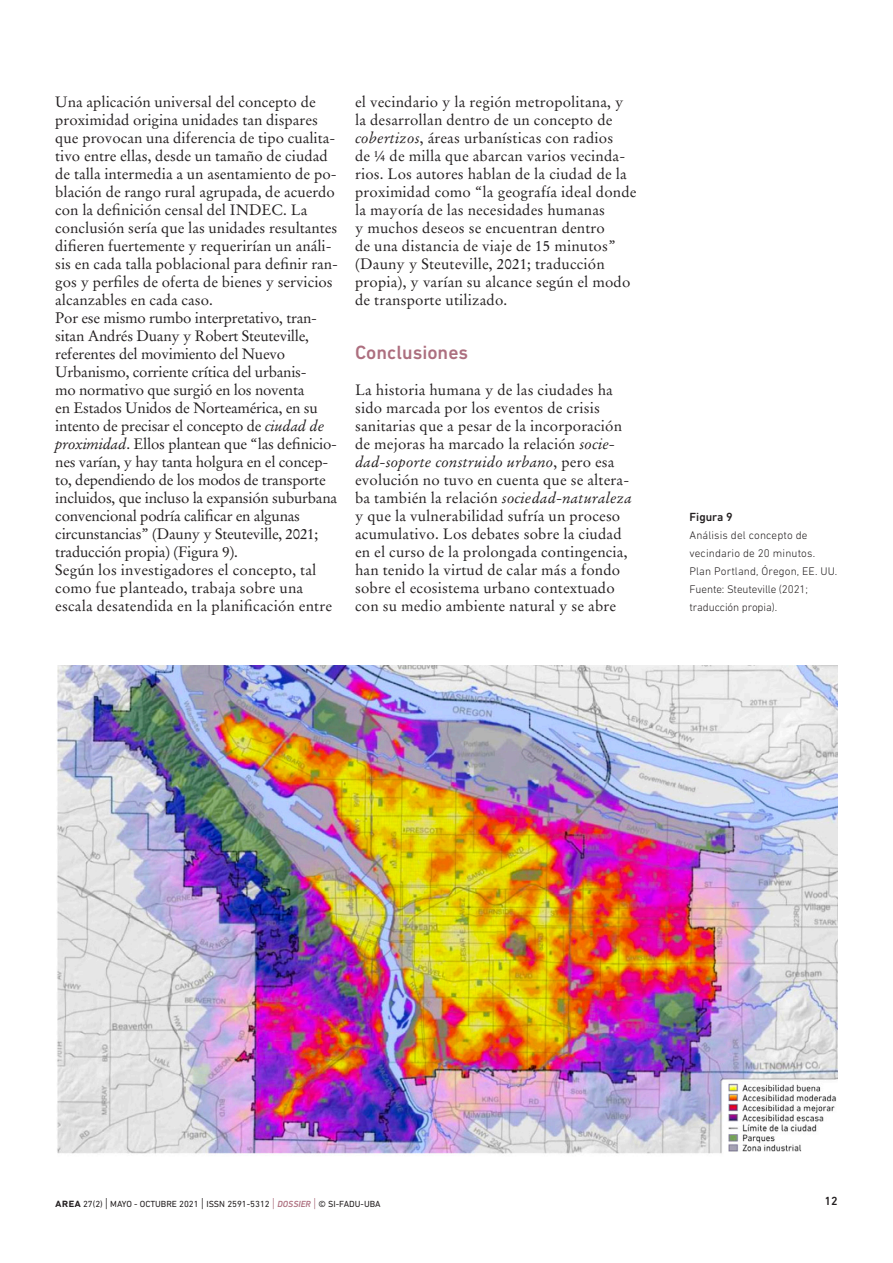
<style>
.page{position:relative;width:893px;height:1263px;background:#fff}
.page>*{position:absolute;margin:0;border:0;box-sizing:border-box;transform-origin:0 0}
._20__Subtitulo_1{font:500 19.5px "DIN Next LT Pro";color:#ad6f7f}
._23__Texto_principal{font:15px/18px "Stempel Garamond LT Std";color:#231f20}
._32__Titulo_Figuras{font:500 12px "DIN Next LT Pro";color:#231f20}
._33__Epígrafe{font:300 11.25px/18px "DIN Next LT Pro";letter-spacing:.01em;color:#231f20}
._33__Epígrafe-2{font:300 11.25px/18px "DIN Next LT Pro";letter-spacing:-.01em;color:#231f20}
.t1{font:9px "DIN Next LT Pro";color:#231f20}
.s1{font-style:italic}
.s2{font-weight:500;font-size:12px}
.s3{font-weight:300;font-size:13.5px}
.s4{font-weight:300;font-size:13.5px;color:#ad6f7f}
.s5{font-weight:500;font-style:italic;color:#ad6f7f}
</style>
<div class="page">
<img style="left:57px;top:665px;width:781px;height:489px">
<p class="_23__Texto_principal" style="left:55px;top:93px;width:284px">Una aplicación universal del concepto de proximidad origina unidades tan dispares que provocan una diferencia de tipo cualita&shy;tivo entre ellas, desde un tamaño de ciudad de talla intermedia a un asentamiento de po&shy;blación de rango rural agrupada, de acuerdo con la definición censal del INDEC. La conclusión sería que las unidades resultantes difieren fuertemente y requerirían un análi&shy;sis en cada talla poblacional para definir ran&shy;gos y perfiles de oferta de bienes y servicios alcanzables en cada caso.</p>
<p class="_23__Texto_principal" style="left:55px;top:309px;width:283px">Por ese mismo rumbo interpretativo, tran&shy;sitan Andrés Duany y Robert Steuteville, referentes del movimiento del Nuevo Urbanismo, corriente crítica del urbanis-<br>mo normativo que surgió en los noventa<br>en Estados Unidos de Norteamérica, en su intento de precisar el concepto de <span class="s1">ciudad de proximidad</span>. Ellos plantean que “las definicio&shy;nes varían, y hay tanta holgura en el concep&shy;to, dependiendo de los modos de transporte incluidos, que incluso la expansión suburbana convencional podría calificar en algunas circunstancias” (Dauny y Steuteville, 2021; traducción propia) (Figura 9).</p>
<p class="_23__Texto_principal" style="left:55px;top:561px;width:278px">Según los investigadores el concepto, tal como fue planteado, trabaja sobre una escala desatendida en la planificación entre</p>
<p class="_23__Texto_principal" style="left:355px;top:93px;width:283px">el vecindario y la región metropolitana, y la desarrollan dentro de un concepto de <span class="s1">cobertizos</span>, áreas urbanísticas con radios<br>de ¼ de milla que abarcan varios vecinda&shy;rios. Los autores hablan de la ciudad de la proximidad como “la geografía ideal donde la mayoría de las necesidades humanas<br>y muchos deseos se encuentran dentro<br>de una distancia de viaje de 15 minutos” (Dauny y Steuteville, 2021; traducción propia), y varían su alcance según el modo de transporte utilizado.</p>
<p class="_20__Subtitulo_1" style="left:355px;top:341px;width:115px">Conclusiones</p>
<p class="_23__Texto_principal" style="left:355px;top:381px;width:278px">La historia humana y de las ciudades ha sido marcada por los eventos de crisis sanitarias que a pesar de la incorporación de mejoras ha marcado la relación <span class="s1">socie&shy;dad-soporte construido urbano</span>, pero esa evolución no tuvo en cuenta que se altera&shy;ba también la relación <span class="s1">sociedad-naturaleza </span>y que la vulnerabilidad sufría un proceso acumulativo. Los debates sobre la ciudad en el curso de la prolongada contingencia, han tenido la virtud de calar más a fondo sobre el ecosistema urbano contextuado con su medio ambiente natural y se abre</p>
<p class="_32__Titulo_Figuras" style="left:689px;top:510px;width:45px">Figura 9</p>
<p class="_33__Epígrafe" style="left:689px;top:526px;width:149px">Análisis del concepto de vecindario de 20 minutos.<br>Plan Portland, Óregon, EE. UU.</p>
<p class="_33__Epígrafe-2" style="left:689px;top:580px;width:120px">Fuente: Steuteville (2021; traducción propia).</p>
<p class="t1" style="left:55px;top:1198px;width:327px"><span class="s2">area</span> 27(2) <span class="s3">|</span> MAYO - OCTUBRE 2021 <span class="s3">|</span> ISSN 2591-5312 <span class="s4">|</span> <span class="s5">DOSSIER</span> <span class="s4">|</span> © SI-FADU-UBA</p>
<p class="_32__Titulo_Figuras" style="left:824px;top:1194px;width:15px">12</p>
</div>
